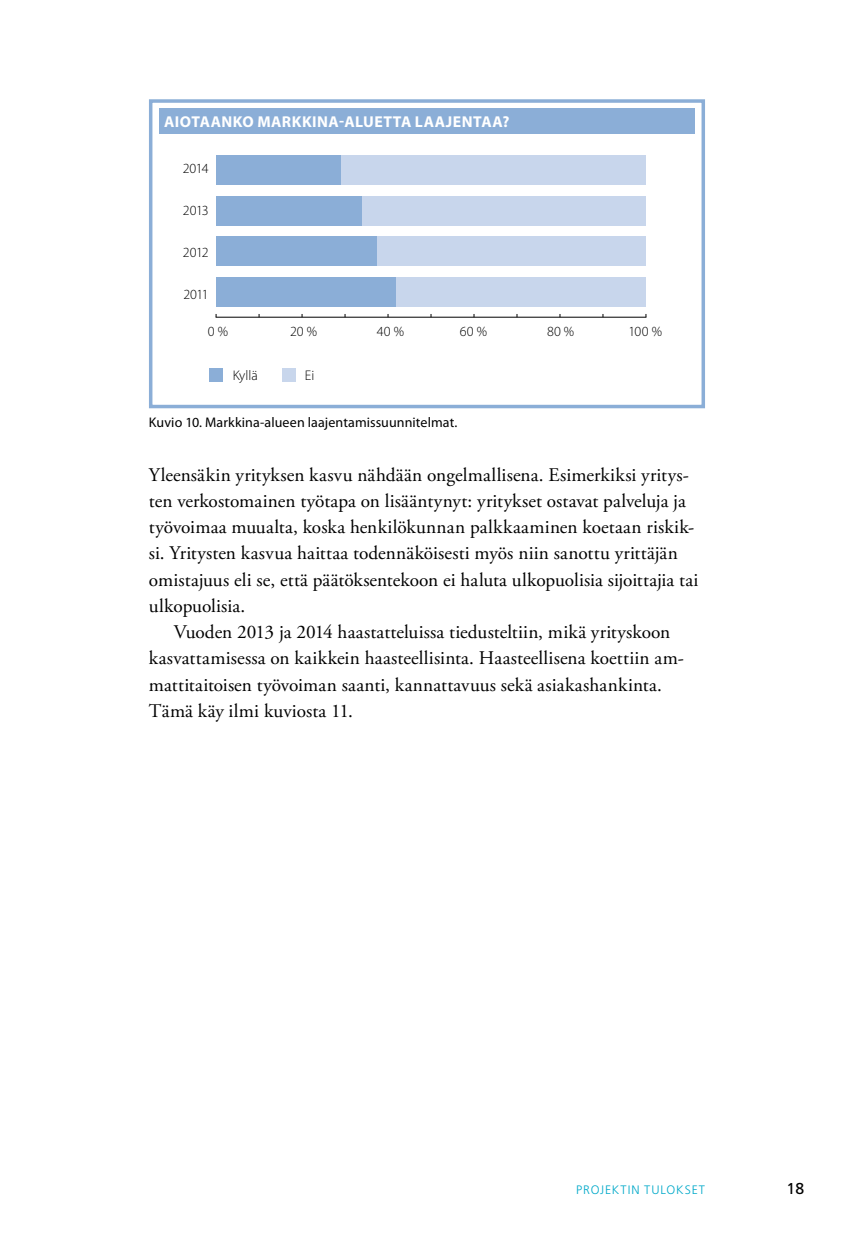
<style>
.page{position:relative;width:854px;height:1241px;background:#fff}
.page>*{position:absolute;margin:0;border:0;box-sizing:border-box;transform-origin:0 0}
.t1{font:19.25px/26.2px "Adobe Garamond Pro";letter-spacing:.005em;color:#000}
.t2{font:700 15.75px "Myriad Pro";letter-spacing:.03em;color:#fff}
.t3{font:15.75px "Frutiger";color:#000}
.t4{font:15.22px "Myriad Pro";color:#000}
.t5{font:14px "Myriad Pro";letter-spacing:.005em;color:#000}
.t6{font:300 14px "Myriad Pro";letter-spacing:-.005em;color:#000}
.t7{font:300 12.25px "Frutiger";letter-spacing:.07em;color:#00a9c9}
</style>
<div class="page">
<div style="left:149px;top:99px;width:555px;height:309px;background:#fff;border:4px solid #8baed7"></div>
<div style="left:159px;top:108px;width:534px;height:25px;background:#8baed7"></div>
<div style="left:210px;top:368px;width:13px;height:13px;background:#8baed7"></div>
<div style="left:282px;top:368px;width:13px;height:13px;background:#c8d6ec"></div>
<div style="left:340px;top:155px;width:306px;height:29px;background:#c8d6ec"></div>
<div style="left:361px;top:196px;width:285px;height:29px;background:#c8d6ec"></div>
<div style="left:376px;top:237px;width:270px;height:29px;background:#c8d6ec"></div>
<div style="left:395px;top:277px;width:251px;height:30px;background:#c8d6ec"></div>
<div style="left:216px;top:155px;width:124px;height:29px;background:#8baed7"></div>
<div style="left:216px;top:196px;width:145px;height:29px;background:#8baed7"></div>
<div style="left:216px;top:237px;width:160px;height:29px;background:#8baed7"></div>
<div style="left:216px;top:277px;width:179px;height:30px;background:#8baed7"></div>
<hr style="left:215px;top:317px;width:431px;height:1px;background:#000">
<p class="t2" style="left:164px;top:112px;width:347px">AIOTAANKO MARKKINA-ALUETTA LAAJENTAA?</p>
<p class="t6" style="left:183px;top:160px;width:27px">2014</p>
<p class="t6" style="left:183px;top:202px;width:27px">2013</p>
<p class="t6" style="left:183px;top:244px;width:27px">2012</p>
<p class="t6" style="left:183px;top:286px;width:27px">2011</p>
<p class="t6" style="left:208px;top:322px;width:22px">0 %</p>
<p class="t6" style="left:290px;top:322px;width:28px">20 %</p>
<p class="t6" style="left:376px;top:322px;width:29px">40 %</p>
<p class="t6" style="left:459px;top:322px;width:29px">60 %</p>
<p class="t6" style="left:547px;top:322px;width:29px">80 %</p>
<p class="t6" style="left:628px;top:322px;width:35px">100 %</p>
<p class="t4" style="left:212px;top:325px;width:9px">0</p>
<p class="t4" style="left:294px;top:325px;width:17px">20</p>
<p class="t4" style="left:380px;top:325px;width:17px">40</p>
<p class="t4" style="left:466px;top:325px;width:17px">60</p>
<p class="t4" style="left:552px;top:325px;width:17px">80</p>
<p class="t4" style="left:634px;top:325px;width:25px">100</p>
<p class="t6" style="left:232px;top:367px;width:27px">Kyllä</p>
<p class="t6" style="left:305px;top:367px;width:11px">Ei</p>
<p class="t5" style="left:149px;top:414px;width:310px">Kuvio 10. Markkina-alueen laajentamissuunnitelmat.</p>
<p class="t1" style="left:149px;top:462px;width:551px">Yleensäkin yrityksen kasvu nähdään ongelmallisena. Esimerkiksi yritys&shy;ten verkostomainen työtapa on lisääntynyt: yritykset ostavat palveluja ja työvoimaa muualta, koska henkilökunnan palkkaaminen koetaan riskik&shy;si. Yritysten kasvua haittaa todennäköisesti myös niin sanottu yrittäjän omistajuus eli se, että päätöksentekoon ei haluta ulkopuolisia sijoittajia tai ulkopuolisia.</p>
<p class="t1" style="left:149px;top:619px;width:536px;text-indent:25px">Vuoden 2013 ja 2014 haastatteluissa tiedusteltiin, mikä yrityskoon kasvattamisessa on kaikkein haasteellisinta. Haasteellisena koettiin am&shy;mattitaitoisen työvoiman saanti, kannattavuus sekä asiakashankinta.<br>Tämä käy ilmi kuviosta 11.</p>
<p class="t7" style="left:576px;top:1182px;width:37px">PROJEKT</p>
<p class="t7" style="left:627px;top:1182px;width:57px">IN TULOKSET</p>
<p class="t3" style="left:786px;top:1178px;width:19px">18</p>
</div>
